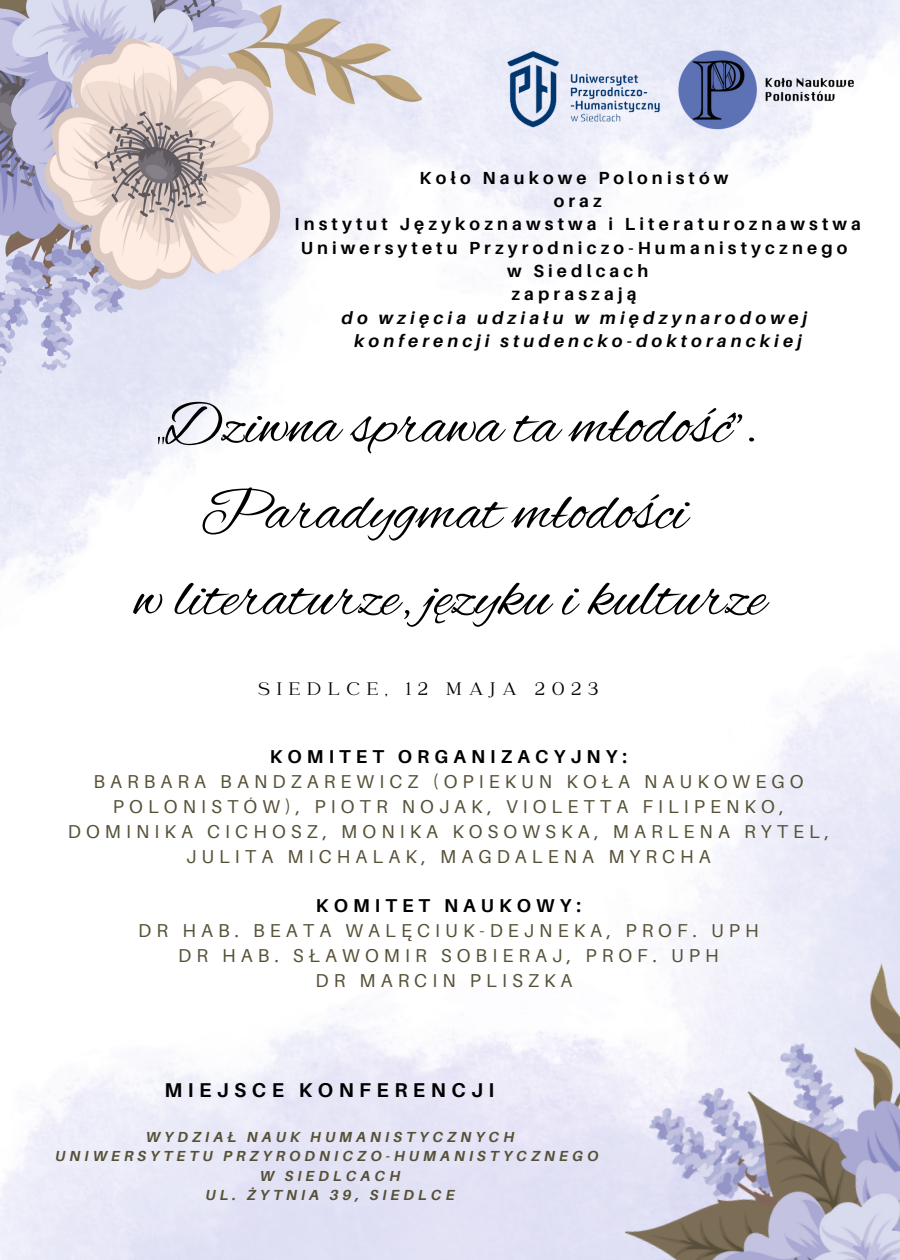
<style>
.page{position:relative;width:900px;height:1260px;background:#fff}
.page>*{position:absolute;margin:0;border:0;box-sizing:border-box;transform-origin:0 0}
.t1{font:62.5px/86.2px "Alex Brush";color:#000;text-align:center}
.t2{font:20px "Catchy Mager";letter-spacing:.35em;color:#000}
.t3{font:700 20px "Aileron";letter-spacing:.275em;color:#000}
.t4{font:18.75px/24.8px "Aileron";letter-spacing:.275em;color:#555036;text-align:center}
.t5{font:700 18.75px "Aileron";letter-spacing:.275em;color:#000}
.t6{font:700 17.5px/23.2px "Aileron";letter-spacing:.235em;color:#000;text-align:center}
.t7{font:italic 700 17.5px/23.2px "Aileron";letter-spacing:.235em;color:#000;text-align:center}
.t8{font:italic 700 14.5px/19.5px "Aileron";letter-spacing:.275em;color:#555036;text-align:center}
</style>
<div class="page">
<img style="left:0;top:0;width:422px;height:374px">
<img style="left:578px;top:856px;width:322px;height:404px">
<img style="left:495px;top:46px;width:176px;height:87px">
<img style="left:672px;top:48px;width:195px;height:84px">
<p class="t6" style="left:294px;top:165px;width:568px">Koło Naukowe Polonistów<br>oraz<br>Instytut Językoznawstwa i Literaturoznawstwa<br>Uniwersytetu Przyrodniczo-Humanistycznego<br>w Siedlcach<br>zapraszają</p>
<p class="t7" style="left:342px;top:305px;width:467px">do wzięcia udziału w międzynarodowej konferencji studencko-doktoranckiej</p>
<h1 class="t1" style="left:134px;top:386px;width:633px">„Dziwna sprawa ta młodość”.<br>Paradygmat młodości<br>w literaturze, języku i kulturze</h1>
<p class="t2" style="left:258px;top:679px;width:342px">SIEDLCE, 12 MAJA 2023</p>
<p class="t5" style="left:270px;top:745px;width:359px">KOMITET ORGANIZACYJNY:</p>
<p class="t4" style="left:68px;top:769px;width:763px">BARBARA BANDZAREWICZ (OPIEKUN KOŁA NAUKOWEGO POLONISTÓW), PIOTR NOJAK, VIOLETTA FILIPENKO, DOMINIKA CICHOSZ, MONIKA KOSOWSKA, MARLENA RYTEL, JULITA MICHALAK, MAGDALENA MYRCHA</p>
<p class="t5" style="left:316px;top:894px;width:267px">KOMITET NAUKOWY:</p>
<p class="t4" style="left:138px;top:918px;width:622px">DR HAB. BEATA WALĘCIUK-DEJNEKA, PROF. UPH<br>DR HAB. SŁAWOMIR SOBIERAJ, PROF. UPH<br>DR MARCIN PLISZKA</p>
<p class="t3" style="left:164px;top:1077px;width:331px">MIEJSCE KONFERENCJI</p>
<p class="t8" style="left:55px;top:1127px;width:545px">WYDZIAŁ NAUK HUMANISTYCZNYCH<br>UNIWERSYTETU PRZYRODNICZO-HUMANISTYCZNEGO<br>W SIEDLCACH<br>UL. ŻYTNIA 39, SIEDLCE</p>
</div>
